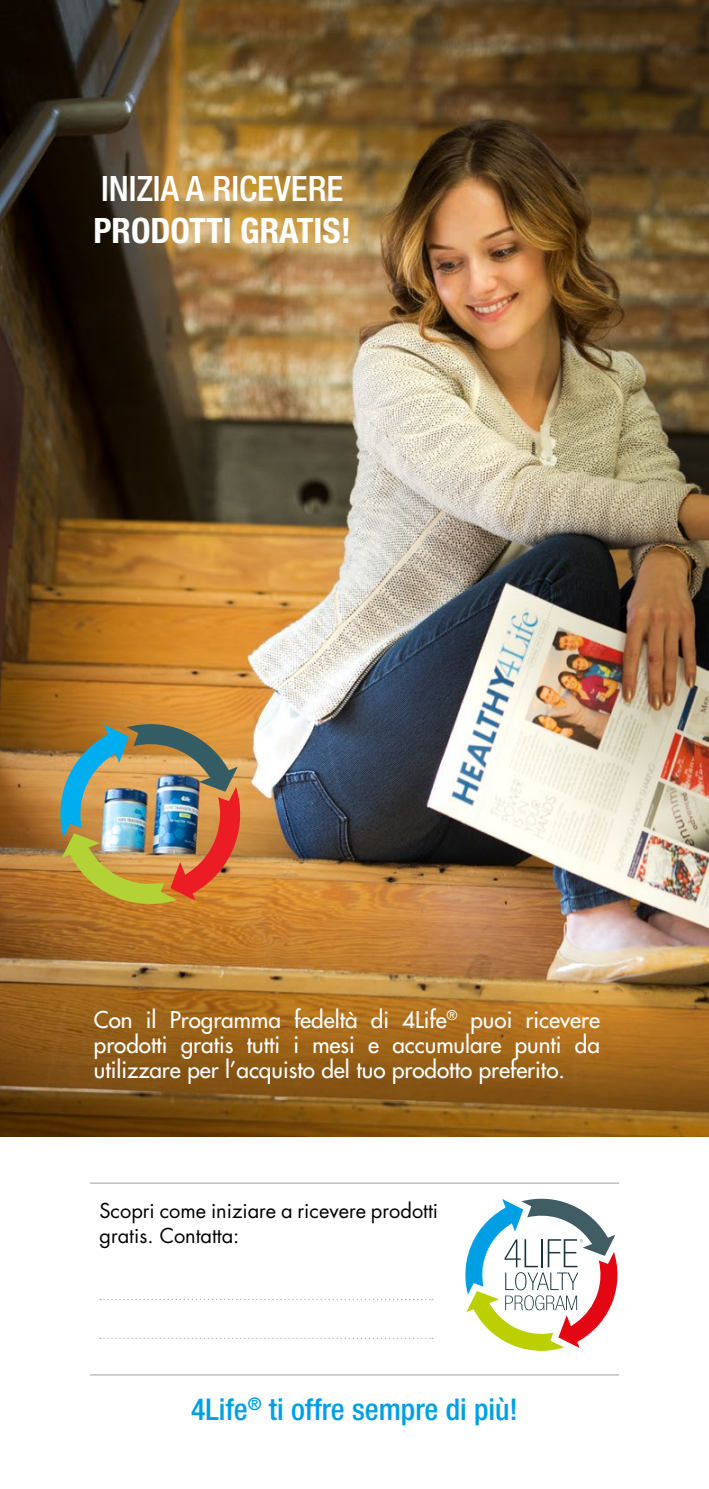
<style>
.page{position:relative;width:709px;height:1489px;background:#fff}
.page>*{position:absolute;margin:0;border:0;box-sizing:border-box;transform-origin:0 0}
.t1{font:500 condensed 35px/42px "Helvetica Neue LT Std";color:#fff}
.t2{font:500 condensed 30px "Helvetica Neue LT Std";color:#009fe3}
.t3{font:500 22.5px/25px "Futura Std";color:#fff;text-align:justify}
.t4{font:20px/25px "Futura Std";color:#000}
.s1{font-weight:700}
</style>
<div class="page">
<img style="left:0;top:0;width:709px;height:1136px">
<svg style="left:465px;top:1198px;width:153px;height:152px"></svg>
<img style="left:60px;top:724px;width:180px;height:179px">
<hr style="left:90px;top:1182px;width:529px;height:1px;background:#b3b2b2">
<hr style="left:90px;top:1374px;width:529px;height:1px;background:#b3b2b2">
<svg style="left:100px;top:1337px;width:333px;height:1px"></svg>
<p class="t1" style="left:93px;top:167px;width:259px">INIZIA A RICEVERE<br><span class="s1">PRODOTTI GRATIS!</span></p>
<p class="t3" style="left:94px;top:1006px;width:507px">Con il Programma fedeltà di 4Life<sup>®</sup> puoi ricevere prodotti gratis tutti i mesi e accumulare punti da utilizzare per l’acquisto del tuo prodotto preferito.</p>
<p class="t4" style="left:99px;top:1198px;width:340px">Scopri come iniziare a ricevere prodotti gratis. Contatta:</p>
<p class="t2" style="left:191px;top:1391px;width:328px">4Life<sup>®</sup> ti offre sempre di più!</p>
</div>
